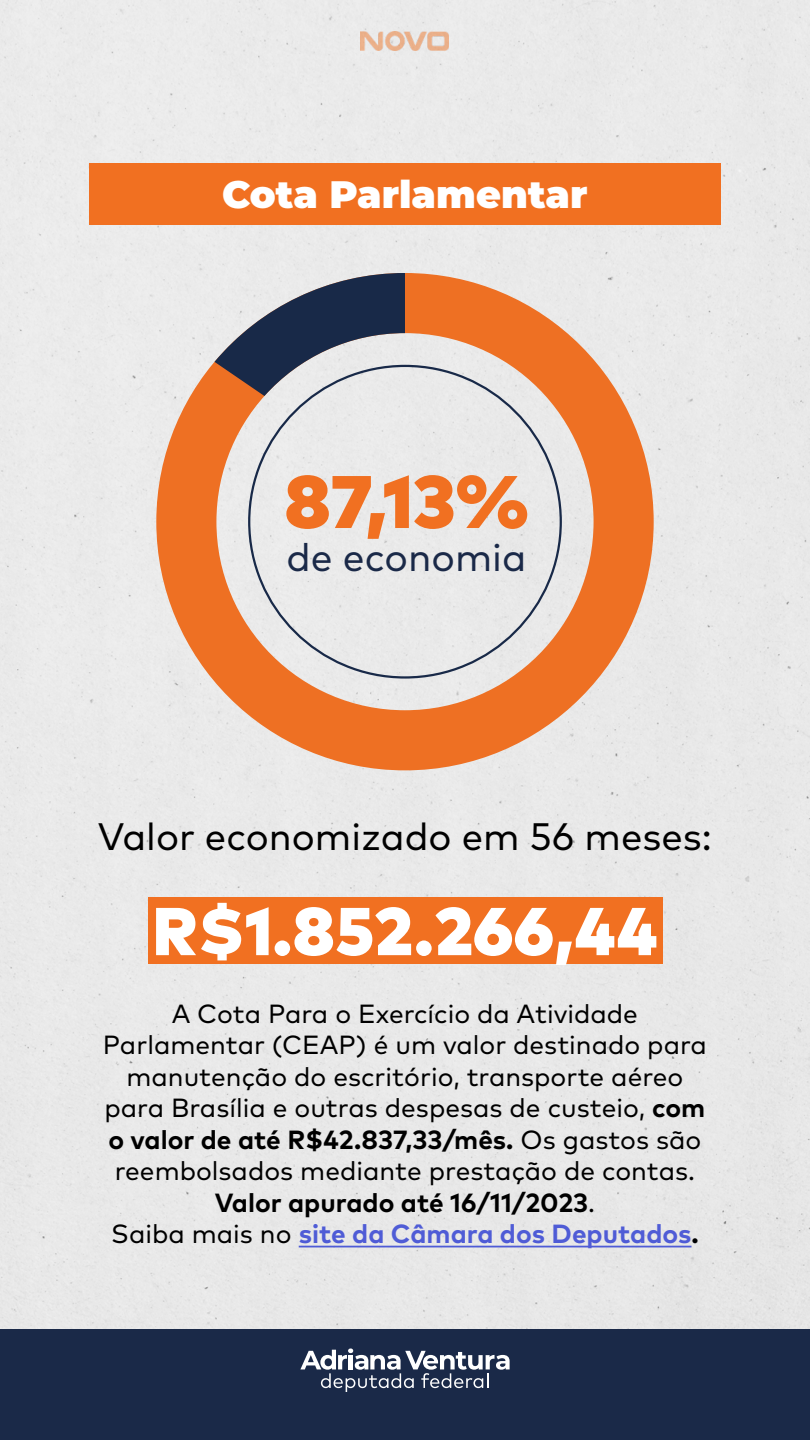
<style>
.page{position:relative;width:810px;height:1440px;background:#fff}
.page>*{position:absolute;margin:0;border:0;box-sizing:border-box;transform-origin:0 0}
.t1{font:900 74.25px "Mark Pro";color:#f17021}
.t2{font:900 67.5px "Mark Pro";color:#fff}
.t3{font:39px "Mark Pro";color:#1a2948}
.t4{font:38.25px "Mark Pro";color:#000}
.t5{font:900 38.25px "Montserrat";color:#fff}
.t6{font:26.25px/31.5px "Mark Pro";color:#000;text-align:center}
.s1{font-weight:700}
.s2{font-weight:700;color:#4f5cd6}
</style>
<div class="page">
<div style="left:0;top:0;width:810px;height:1329px;background:#e9e9e9"></div>
<div style="left:0;top:1329px;width:810px;height:111px;background:#1a2948"></div>
<svg style="left:300px;top:1348px;width:210px;height:44px"></svg>
<div style="left:148px;top:898px;width:515px;height:66px;background:#f17021"></div>
<hr style="left:299px;top:1246px;width:393px;height:1px;background:#4f5cd6">
<div style="left:89px;top:164px;width:632px;height:61px;background:#f17021"></div>
<svg style="left:156px;top:273px;width:498px;height:497px;background:#e9c1a9"></svg>
<svg style="left:215px;top:273px;width:190px;height:123px;background:#838692"></svg>
<h3 class="t5" style="left:222px;top:165px;width:367px">Cota Parlamentar</h3>
<h1 class="t1" style="left:284px;top:444px;width:246px">87,13%</h1>
<h3 class="t3" style="left:286px;top:528px;width:242px">de economia</h3>
<h3 class="t4" style="left:98px;top:808px;width:616px">Valor economizado em 56 meses:</h3>
<h2 class="t2" style="left:153px;top:879px;width:506px">R$1.852.266,44</h2>
<p class="t6" style="left:103px;top:996px;width:605px">A Cota Para o Exercício da Atividade Parlamentar (CEAP) é um valor destinado para manutenção do escritório, transporte aéreo para Brasília e outras despesas de custeio, <span class="s1">com o valor de até R$42.837,33/mês.</span> Os gastos são reembolsados mediante prestação de contas.<br><span class="s1">Valor apurado até 16/11/2023</span>.<br>Saiba mais no <span class="s2">site da Câmara dos Deputados</span><span class="s1">.</span></p>
</div>
